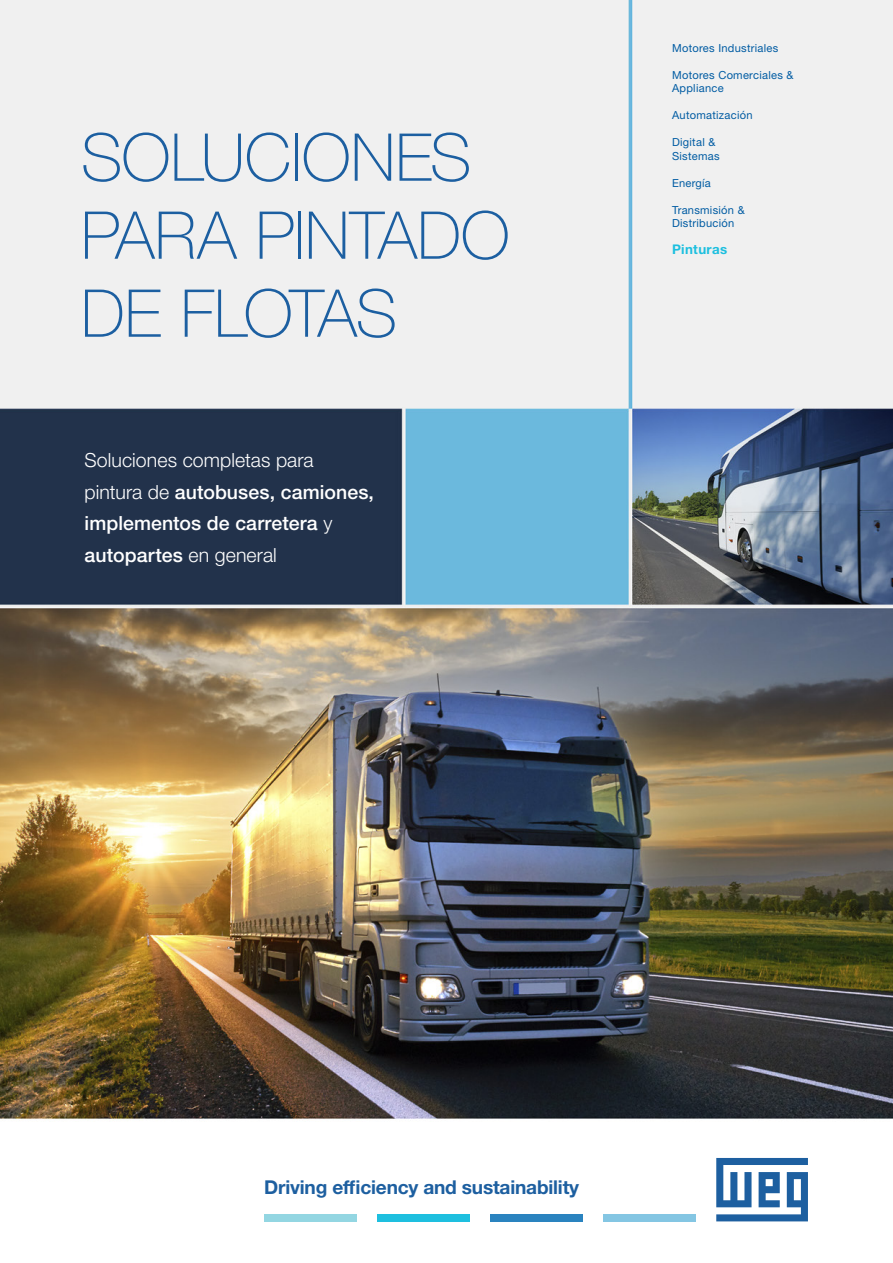
<style>
.page{position:relative;width:893px;height:1263px;background:#fff}
.page>*{position:absolute;margin:0;border:0;box-sizing:border-box;transform-origin:0 0}
.t1{font:100 66px/78px "Helvetica Neue LT Pro";letter-spacing:-.005em;color:#1c5fa1}
.t2{font:100 66px "Helvetica Neue LT Pro";letter-spacing:-.035em;color:#1c5fa1}
.t3{font:500 19.5px/31.5px "Helvetica Neue LT Pro";letter-spacing:.005em;color:#fff}
.t4{font:700 19.05px "Helvetica Neue LT Pro";letter-spacing:-.01em;color:#1d5fa0}
.t5{font:700 13.35px "Helvetica Neue LT Pro";letter-spacing:.025em;color:#1cbfdf}
.t6{font:11.1px/13.4px "Helvetica Neue LT Pro";letter-spacing:.025em;color:#015ca3}
.s1{font-weight:300}
</style>
<div class="page">
<img style="left:0;top:0;width:893px;height:1222px">
<svg style="left:716px;top:1158px;width:92px;height:63px"></svg>
<div style="left:264px;top:1214px;width:93px;height:7px;background:#93d6e2"></div>
<div style="left:377px;top:1214px;width:93px;height:7px;background:#1ebfdf"></div>
<div style="left:490px;top:1214px;width:93px;height:7px;background:#2a83bf"></div>
<div style="left:603px;top:1214px;width:93px;height:7px;background:#84c6e3"></div>
<p class="t1" style="left:81px;top:118px;width:430px">SOLUCIONES<br>PARA PINTADO</p>
<p class="t2" style="left:81px;top:274px;width:318px">DE FLOTAS</p>
<p class="t3" style="left:85px;top:444px;width:291px"><span class="s1">Soluciones completas para pintura de</span> autobuses, camiones, implementos de carretera <span class="s1">y </span>autopartes <span class="s1">en general</span></p>
<p class="t6" style="left:672px;top:41px;width:108px">Motores Industriales</p>
<p class="t6" style="left:672px;top:68px;width:123px">Motores Comerciales &amp;<br>Appliance</p>
<p class="t6" style="left:672px;top:108px;width:82px">Automatización</p>
<p class="t6" style="left:672px;top:135px;width:45px">Digital &amp;</p>
<p class="t6" style="left:672px;top:149px;width:49px">Sistemas</p>
<p class="t6" style="left:672px;top:176px;width:40px">Energía</p>
<p class="t6" style="left:672px;top:203px;width:74px">Transmisión &amp;</p>
<p class="t6" style="left:672px;top:216px;width:64px">Distribución</p>
<p class="t5" style="left:672px;top:241px;width:57px">Pinturas</p>
<p class="t4" style="left:264px;top:1175px;width:316px">Driving efficiency and sustainability</p>
</div>
